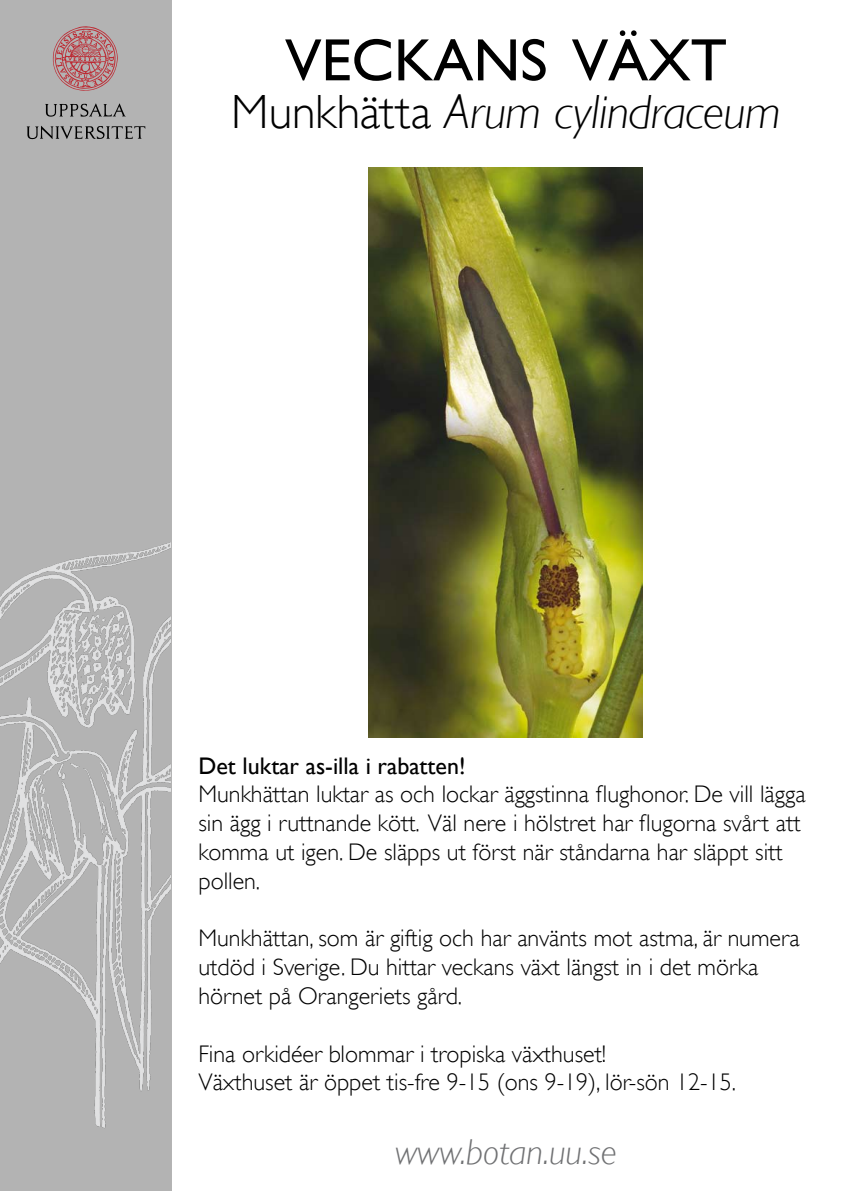
<style>
.page{position:relative;width:842px;height:1191px;background:#fff}
.page>*{position:absolute;margin:0;border:0;box-sizing:border-box;transform-origin:0 0}
.t1{font:60px "Gill Sans";color:#000}
.t2{font:italic 300 48px "Gill Sans";letter-spacing:-.01em;color:#000}
.t3{font:italic 300 36px "Gill Sans";color:#707173}
.t4{font:300 24px/28.8px "Gill Sans";color:#000}
.t5{font:24px "Gill Sans";color:#000}
.s1{font-style:normal}
</style>
<div class="page">
<div style="left:0;top:0;width:171px;height:1190px;background:#b3b3b3"></div>
<svg style="left:45px;top:103px;width:81px;height:14px"></svg>
<svg style="left:27px;top:126px;width:118px;height:13px"></svg>
<svg style="left:53px;top:26px;width:65px;height:65px"></svg>
<img style="left:0;top:543px;width:170px;height:585px">
<img style="left:368px;top:167px;width:274px;height:570px">
<h1 class="t1" style="left:285px;top:25px;width:443px">VECKANS VÄXT</h1>
<h2 class="t2" style="left:231px;top:84px;width:551px"><span class="s1">Munkhätta</span> Arum cylindraceum</h2>
<p class="t5" style="left:198px;top:751px;width:269px">Det luktar as-illa i rabatten!</p>
<p class="t4" style="left:198px;top:779px;width:609px">Munkhättan luktar as och lockar äggstinna flughonor. De vill lägga sin ägg i ruttnande kött. Väl nere i hölstret har flugorna svårt att komma ut igen. De släpps ut först när ståndarna har släppt sitt pollen.</p>
<p class="t4" style="left:198px;top:923px;width:603px">Munkhättan, som är giftig och har använts mot astma, är numera utdöd i Sverige. Du hittar veckans växt längst in i det mörka hörnet på Orangeriets gård.</p>
<p class="t4" style="left:198px;top:1039px;width:539px">Fina orkidéer blommar i tropiska växthuset!<br>Växthuset är öppet tis-fre 9-15 (ons 9-19), lör-sön 12-15.</p>
<h3 class="t3" style="left:395px;top:1131px;width:223px">www.botan.uu.se</h3>
</div>
